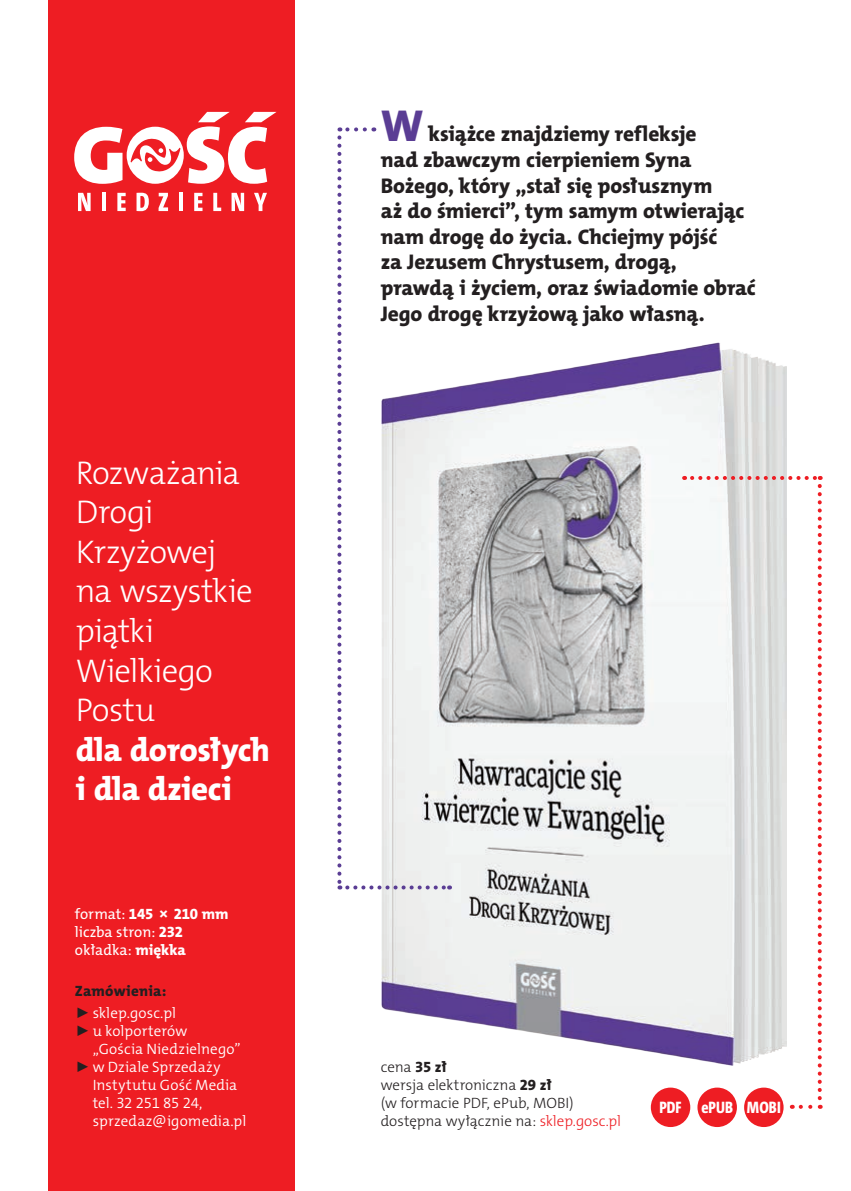
<style>
.page{position:relative;width:851px;height:1191px;background:#fff}
.page>*{position:absolute;margin:0;border:0;box-sizing:border-box;transform-origin:0 0}
.body_tekst_N{font:33px/39.6px "The Mix HP3 Lig";letter-spacing:-.025em;color:#fff}
.body_tekst_N-2{font:21.4px/25.6px "The Mix HP8 Ex Bld";letter-spacing:-.005em;color:#231f20}
.body_tekst_N-3{font:800 16.6px "The Mix Cd";letter-spacing:.01em;color:#fff}
.t1{font:15px/18px "The Mix HP4 Se Lig";letter-spacing:.005em;color:#fff}
.body_tekst_N-4{font:15px/18px "The Mix HP3 Lig";letter-spacing:-.005em;color:#231f20}
.body_tekst_N-5{font:15px "The Mix HP5 Plain";letter-spacing:-.005em;color:#fff}
.body_tekst_N-6{font:15px "The Mix HP8 Ex Bld";letter-spacing:-.01em;color:#fff}
.t2{font:15px "The Mix HP8 Ex Bld";letter-spacing:.035em;color:#231f20}
.s1{font-family:"The Mix HP8 Ex Bld"}
.s2{font-family:"The Mix HP5 Plain"}
.s3{color:#231f20}
.s4{font-size:45px;color:#5a3d94}
.s5{color:#ee1d23}
</style>
<div class="page">
<hr style="left:850px;top:0;width:1px;height:1191px;background:#8a8c8f">
<img style="left:381px;top:342px;width:405px;height:723px">
<div style="left:48px;top:0;width:247px;height:1191px;background:#ee1d23"></div>
<svg style="left:78px;top:193px;width:13px;height:18px"></svg>
<hr style="left:102px;top:193px;width:4px;height:18px;background:#fff">
<svg style="left:117px;top:193px;width:9px;height:18px"></svg>
<svg style="left:136px;top:193px;width:13px;height:18px"></svg>
<svg style="left:158px;top:193px;width:10px;height:18px"></svg>
<hr style="left:179px;top:193px;width:4px;height:18px;background:#fff">
<svg style="left:194px;top:193px;width:8px;height:18px"></svg>
<svg style="left:213px;top:193px;width:8px;height:18px"></svg>
<svg style="left:231px;top:193px;width:13px;height:18px"></svg>
<svg style="left:254px;top:193px;width:13px;height:18px"></svg>
<svg style="left:74px;top:112px;width:202px;height:72px"></svg>
<div style="left:650px;top:1087px;width:40px;height:40px;background:#ee1d23;border-radius:50%"></div>
<div style="left:697px;top:1087px;width:39px;height:40px;background:#ee1d23;border-radius:50%"></div>
<div style="left:744px;top:1087px;width:39px;height:40px;background:#ee1d23;border-radius:50%"></div>
<svg style="left:692px;top:476px;width:128px;height:4px"></svg>
<svg style="left:817px;top:486px;width:4px;height:622px"></svg>
<svg style="left:791px;top:1104px;width:19px;height:4px"></svg>
<svg style="left:339px;top:127px;width:26px;height:4px"></svg>
<svg style="left:337px;top:137px;width:4px;height:752px"></svg>
<svg style="left:347px;top:885px;width:103px;height:4px"></svg>
<p class="body_tekst_N" style="left:76px;top:453px;width:196px">Rozważania<br>Drogi<br>Krzyżowej<br>na wszystkie piątki<br>Wielkiego<br>Postu<br><span class="s1">dla dorosłych i dla dzieci</span></p>
<p class="body_tekst_N-6" style="left:75px;top:904px;width:154px"><span class="s2">format:</span> 145 ⊗ 210 mm</p>
<p class="body_tekst_N-5" style="left:75px;top:922px;width:109px">liczba stron: <span class="s1">232</span></p>
<p class="body_tekst_N-5" style="left:75px;top:940px;width:112px">okładka: <span class="s1">miękka</span></p>
<p class="t2" style="left:75px;top:981px;width:93px">Zamówienia:</p>
<p class="t1" style="left:75px;top:1003px;width:103px"><span class="s3">⊲</span> sklep.gosc.pl</p>
<p class="t1" style="left:93px;top:1021px;width:149px;text-indent:-18px"><span class="s3">⊲</span> u kolporterów „Gościa Niedzielnego”</p>
<p class="t1" style="left:93px;top:1057px;width:155px;text-indent:-18px"><span class="s3">⊲</span> w Dziale Sprzedaży<br>Instytutu Gość Media tel. 32 251 85 24, sprzedaz@igomedia.pl</p>
<p class="body_tekst_N-2" style="left:381px;top:121px;width:376px"><span class="s4">W</span> książce znajdziemy refleksje<br>nad zbawczym cierpieniem Syna Bożego, który „stał się posłusznym<br>aż do śmierci”, tym samym otwierając nam drogę do życia. Chciejmy pójść<br>za Jezusem Chrystusem, drogą,<br>prawdą i życiem, oraz świadomie obrać Jego drogę krzyżową jako własną.</p>
<p class="body_tekst_N-4" style="left:381px;top:1057px;width:68px">cena <span class="s1">35 zł</span></p>
<p class="body_tekst_N-4" style="left:381px;top:1075px;width:173px">wersja elektroniczna <span class="s1">29 zł</span></p>
<p class="body_tekst_N-4" style="left:381px;top:1093px;width:242px">(w formacie PDF, ePub, MOBI) dostępna wyłącznie na: <span class="s5">sklep.gosc.pl</span></p>
<p class="body_tekst_N-3" style="left:659px;top:1096px;width:24px">PDF</p>
<p class="body_tekst_N-3" style="left:701px;top:1096px;width:33px">ePUB</p>
<p class="body_tekst_N-3" style="left:746px;top:1096px;width:35px">MOBI</p>
</div>
